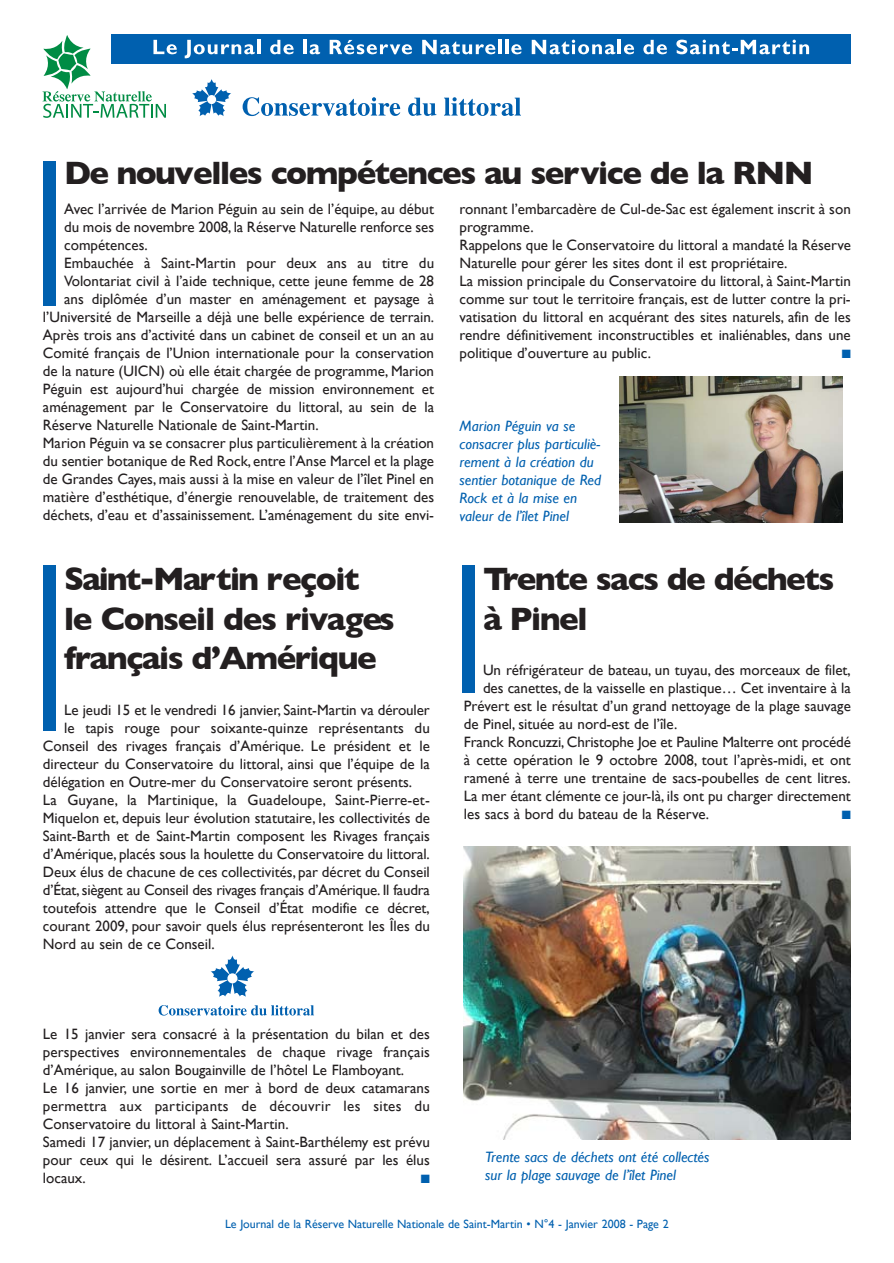
<style>
.page{position:relative;width:894px;height:1263px;background:#fff}
.page>*{position:absolute;margin:0;border:0;box-sizing:border-box;transform-origin:0 0}
.t1{font:700 33px/39.6px "Gill Sans";letter-spacing:-.045em;color:#231f20}
.t2{font:15px/18px "Gill Sans";color:#231f20}
.t3{font:italic 15px/18px "Gill Sans";color:#0060af}
.t4{font:12px "Gill Sans";color:#0060af}
.t5{font:12px "Zapf Dingbats";color:#0060af}
</style>
<div class="page">
<svg style="left:192px;top:79px;width:39px;height:37px"></svg>
<div style="left:207px;top:95px;width:9px;height:9px;background:#fff;border-radius:50%"></div>
<svg style="left:243px;top:97px;width:157px;height:19px"></svg>
<svg style="left:408px;top:98px;width:28px;height:18px"></svg>
<svg style="left:444px;top:97px;width:77px;height:19px"></svg>
<div style="left:111px;top:34px;width:740px;height:30px;background:#0060af"></div>
<svg style="left:42px;top:35px;width:135px;height:83px"></svg>
<svg style="left:185px;top:40px;width:70px;height:18px"></svg>
<hr style="left:257px;top:40px;width:3px;height:14px;background:#fff">
<svg style="left:270px;top:40px;width:24px;height:14px"></svg>
<hr style="left:304px;top:40px;width:3px;height:14px;background:#fff">
<svg style="left:310px;top:44px;width:10px;height:10px"></svg>
<svg style="left:330px;top:40px;width:82px;height:14px"></svg>
<svg style="left:422px;top:40px;width:73px;height:14px"></svg>
<hr style="left:498px;top:40px;width:3px;height:14px;background:#fff">
<hr style="left:505px;top:40px;width:3px;height:14px;background:#fff">
<svg style="left:511px;top:44px;width:11px;height:10px"></svg>
<svg style="left:532px;top:40px;width:83px;height:14px"></svg>
<hr style="left:618px;top:40px;width:3px;height:14px;background:#fff">
<svg style="left:624px;top:44px;width:10px;height:10px"></svg>
<svg style="left:643px;top:40px;width:24px;height:14px"></svg>
<svg style="left:676px;top:40px;width:133px;height:14px"></svg>
<div style="left:43px;top:162px;width:13px;height:144px;background:#0060af"></div>
<img style="left:619px;top:377px;width:223px;height:145px">
<div style="left:43px;top:566px;width:13px;height:165px;background:#0060af"></div>
<div style="left:462px;top:566px;width:13px;height:127px;background:#0060af"></div>
<img style="left:464px;top:846px;width:387px;height:294px">
<svg style="left:210px;top:955px;width:44px;height:42px"></svg>
<div style="left:227px;top:973px;width:10px;height:10px;background:#fff;border-radius:50%"></div>
<svg style="left:159px;top:1005px;width:155px;height:11px"></svg>
<p class="t1" style="left:64px;top:153px;width:751px">De nouvelles compétences au service de la RNN</p>
<p class="t2" style="left:64px;top:200px;width:371px">Avec l’arrivée de Marion Péguin au sein de l’équipe, au début</p>
<p class="t2" style="left:64px;top:218px;width:371px">du mois de novembre 2008,la Réserve Naturelle renforce ses</p>
<p class="t2" style="left:64px;top:236px;width:85px">compétences.</p>
<p class="t2" style="left:64px;top:254px;width:371px">Embauchée à Saint-Martin pour deux ans au titre du</p>
<p class="t2" style="left:64px;top:272px;width:371px">Volontariat civil à l’aide technique, cette jeune femme de 28</p>
<p class="t2" style="left:64px;top:290px;width:371px">ans diplômée d’un master en aménagement et paysage à</p>
<p class="t2" style="left:43px;top:308px;width:393px">l’Université de Marseille a déjà une belle expérience de terrain.</p>
<p class="t2" style="left:43px;top:326px;width:393px">Après trois ans d’activité dans un cabinet de conseil et un an au</p>
<p class="t2" style="left:43px;top:344px;width:393px">Comité français de l’Union internationale pour la conservation</p>
<p class="t2" style="left:43px;top:362px;width:393px">de la nature (UICN) où elle était chargée de programme, Marion</p>
<p class="t2" style="left:43px;top:380px;width:393px">Péguin est aujourd’hui chargée de mission environnement et</p>
<p class="t2" style="left:43px;top:398px;width:393px">aménagement par le Conservatoire du littoral, au sein de la</p>
<p class="t2" style="left:43px;top:416px;width:277px">Réserve Naturelle Nationale de Saint-Martin.</p>
<p class="t2" style="left:43px;top:434px;width:393px">Marion Péguin va se consacrer plus particulièrement à la création</p>
<p class="t2" style="left:43px;top:452px;width:393px">du sentier botanique de Red Rock, entre l’Anse Marcel et la plage</p>
<p class="t2" style="left:43px;top:470px;width:393px">de Grandes Cayes, mais aussi à la mise en valeur de l’îlet Pinel en</p>
<p class="t2" style="left:43px;top:488px;width:393px">matière d’esthétique, d’énergie renouvelable, de traitement des</p>
<p class="t2" style="left:43px;top:506px;width:393px">déchets, d’eau et d’assainissement. L’aménagement du site envi-</p>
<p class="t2" style="left:460px;top:200px;width:393px">ronnant l’embarcadère de Cul-de-Sac est également inscrit à son programme.<br>Rappelons que le Conservatoire du littoral a mandaté la Réserve Naturelle pour gérer les sites dont il est propriétaire.<br>La mission principale du Conservatoire du littoral, à Saint-Martin comme sur tout le territoire français, est de lutter contre la pri&shy;vatisation du littoral en acquérant des sites naturels, afin de les rendre définitivement inconstructibles et inaliénables, dans une politique d’ouverture au public.</p>
<p class="t5" style="left:842px;top:347px;width:11px">■</p>
<p class="t3" style="left:460px;top:417px;width:143px">Marion Péguin va se consacrer plus particuliè&shy;rement à la création du sentier botanique de Red<br>Rock et à la mise en valeur de l’îlet Pinel</p>
<p class="t1" style="left:64px;top:559px;width:332px">Saint-Martin reçoit le Conseil des rivages français d’Amérique</p>
<p class="t2" style="left:64px;top:701px;width:367px">Le jeudi 15 et le vendredi 16 janvier, Saint-Martin va dérouler</p>
<p class="t2" style="left:64px;top:719px;width:367px">le tapis rouge pour soixante-quinze représentants du</p>
<p class="t2" style="left:43px;top:737px;width:388px">Conseil des rivages français d’Amérique. Le président et le</p>
<p class="t2" style="left:43px;top:755px;width:388px">directeur du Conservatoire du littoral, ainsi que l’équipe de la</p>
<p class="t2" style="left:43px;top:773px;width:371px">délégation en Outre-mer du Conservatoire seront présents.</p>
<p class="t2" style="left:43px;top:791px;width:388px">La Guyane, la Martinique, la Guadeloupe, Saint-Pierre-et-</p>
<p class="t2" style="left:43px;top:809px;width:388px">Miquelon et, depuis leur évolution statutaire, les collectivités de</p>
<p class="t2" style="left:43px;top:827px;width:388px">Saint-Barth et de Saint-Martin composent les Rivages français</p>
<p class="t2" style="left:43px;top:845px;width:388px">d’Amérique, placés sous la houlette du Conservatoire du littoral.</p>
<p class="t2" style="left:43px;top:863px;width:388px">Deux élus de chacune de ces collectivités, par décret du Conseil</p>
<p class="t2" style="left:43px;top:881px;width:388px">d’État, siègent au Conseil des rivages français d’Amérique. Il faudra</p>
<p class="t2" style="left:43px;top:899px;width:388px">toutefois attendre que le Conseil d’État modifie ce décret,</p>
<p class="t2" style="left:43px;top:917px;width:388px">courant 2009, pour savoir quels élus représenteront les Îles du</p>
<p class="t2" style="left:43px;top:935px;width:173px">Nord au sein de ce Conseil.</p>
<p class="t2" style="left:43px;top:1025px;width:388px">Le 15 janvier sera consacré à la présentation du bilan et des perspectives environnementales de chaque rivage français d’Amérique, au salon Bougainville de l’hôtel Le Flamboyant.<br>Le 16 janvier, une sortie en mer à bord de deux catamarans permettra aux participants de découvrir les sites du Conservatoire du littoral à Saint-Martin.<br>Samedi 17 janvier, un déplacement à Saint-Barthélemy est prévu pour ceux qui le désirent. L’accueil sera assuré par les élus locaux.</p>
<p class="t5" style="left:421px;top:1172px;width:11px">■</p>
<p class="t1" style="left:483px;top:559px;width:353px">Trente sacs de déchets à Pinel</p>
<p class="t2" style="left:483px;top:661px;width:369px">Un réfrigérateur de bateau, un tuyau, des morceaux de filet,</p>
<p class="t2" style="left:483px;top:679px;width:369px">des canettes, de la vaisselle en plastique… Cet inventaire à la</p>
<p class="t2" style="left:464px;top:697px;width:388px">Prévert est le résultat d’un grand nettoyage de la plage sauvage</p>
<p class="t2" style="left:464px;top:715px;width:215px">de Pinel, située au nord-est de l’île.</p>
<p class="t2" style="left:464px;top:733px;width:389px">Franck Roncuzzi, Christophe Joe et Pauline Malterre ont procédé</p>
<p class="t2" style="left:464px;top:751px;width:388px">à cette opération le 9 octobre 2008, tout l’après-midi, et ont</p>
<p class="t2" style="left:464px;top:769px;width:388px">ramené à terre une trentaine de sacs-poubelles de cent litres.</p>
<p class="t2" style="left:464px;top:787px;width:388px">La mer étant clémente ce jour-là, ils ont pu charger directement</p>
<p class="t2" style="left:464px;top:805px;width:247px">les sacs à bord du bateau de la Réserve.</p>
<p class="t5" style="left:842px;top:808px;width:11px">■</p>
<p class="t3" style="left:485px;top:1148px;width:226px">Trente sacs de déchets ont été collectés sur la plage sauvage de l’îlet Pinel</p>
<p class="t4" style="left:225px;top:1217px;width:445px">Le Journal de la Réserve Naturelle Nationale de Saint-Martin • N°4 - Janvier 2008 - Page 2</p>
</div>
